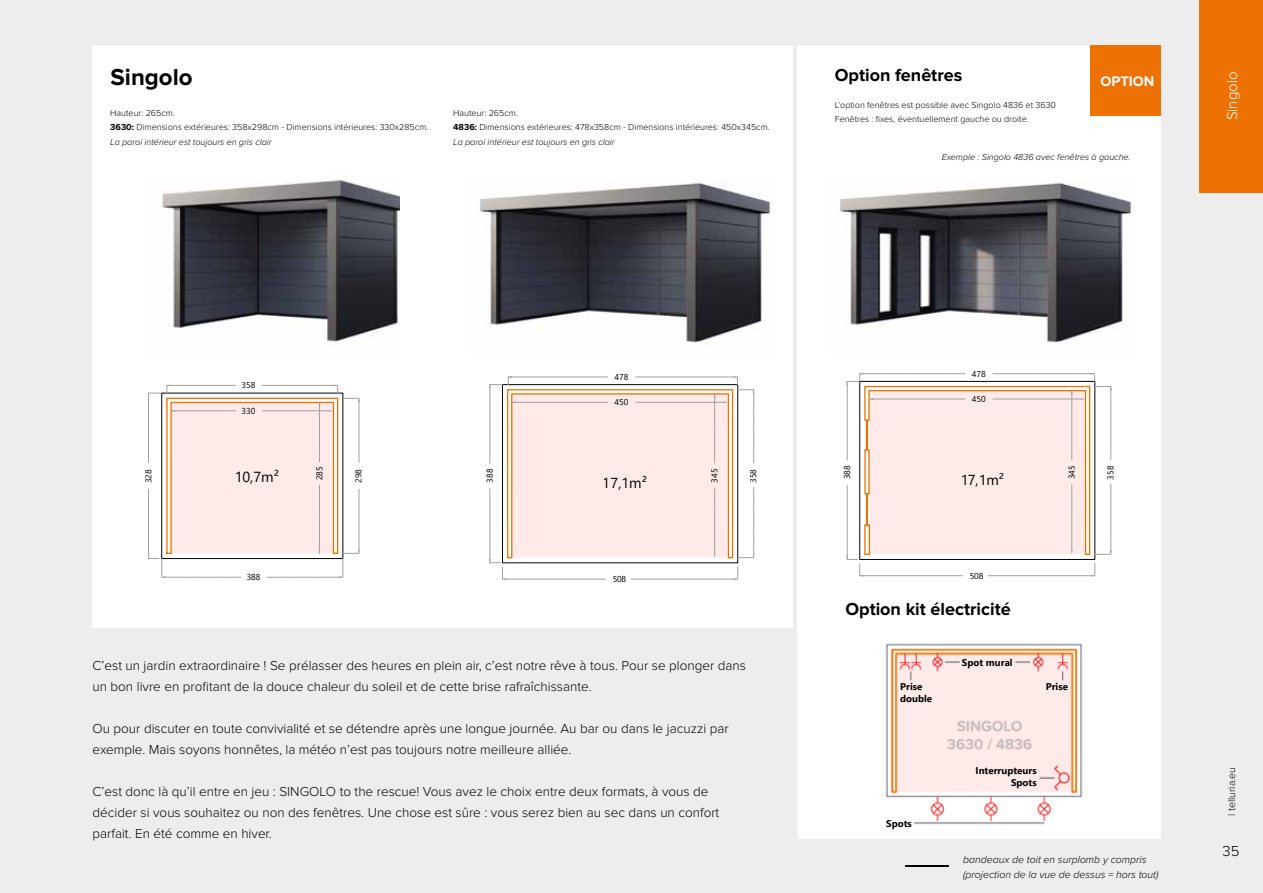
<style>
.page{position:relative;width:1263px;height:893px;background:#ededed}
.page>*{position:absolute;margin:0;border:0;box-sizing:border-box;transform-origin:0 0}
.t1{font:700 24px "Proxima Nova";color:#000}
.t2{font:700 18px "Proxima Nova";color:#000}
.t3{font:300 15px "Proxima Nova";color:#fff}
.t4{font:300 15px "Proxima Nova";color:#000}
.t5{font:14.55px "Segoe UI";color:#000}
.t6{font:14.4px "Segoe UI";color:#000}
.t7{font:700 14.4px "Proxima Nova";color:#fff}
.t8{font:300 13.5px/21px "Proxima Nova";color:#000}
.t9{font:italic 300 10.5px/15px "Proxima Nova";color:#000}
.t10{font:300 10.5px "Proxima Nova";color:#000}
.t11{font:700 9.75px/11.7px "Segoe UI";color:#000;text-align:right}
.t12{font:300 9px/13.5px "Proxima Nova";color:#000}
.t13{font:italic 300 9px "Proxima Nova";color:#000}
.t14{font:8.7px "Segoe UI";color:#000}
.t15{font:8.55px "Segoe UI";color:#000}
.s1{font-weight:700}
</style>
<div class="page">
<div style="left:1199px;top:0;width:64px;height:192px;background:#ee7203"></div>
<div style="left:92px;top:45px;width:701px;height:583px;background:#fff"></div>
<div style="left:797px;top:45px;width:364px;height:644px;background:#fff"></div>
<div style="left:797px;top:647px;width:364px;height:192px;background:#fff"></div>
<img style="left:161px;top:179px;width:239px;height:166px">
<img style="left:480px;top:182px;width:291px;height:162px">
<div style="left:1090px;top:45px;width:71px;height:71px;background:#ee7203"></div>
<svg style="left:148px;top:384px;width:212px;height:194px"></svg>
<svg style="left:489px;top:376px;width:265px;height:204px"></svg>
<img style="left:885px;top:643px;width:198px;height:182px">
<div style="left:1011px;top:682px;width:57px;height:16px;background:#ffeaea"></div>
<div style="left:962px;top:658px;width:49px;height:12px;background:#ffeaea"></div>
<div style="left:900px;top:682px;width:58px;height:23px;background:#ffeaea"></div>
<div style="left:983px;top:769px;width:54px;height:16px;background:#ffeaea"></div>
<div style="left:880px;top:815px;width:33px;height:17px;background:#fff"></div>
<svg style="left:846px;top:373px;width:266px;height:204px"></svg>
<hr style="left:905px;top:865px;width:44px;height:1px;background:#000">
<img style="left:840px;top:182px;width:292px;height:162px">
<h1 class="t1" style="left:111px;top:63px;width:84px">Singolo</h1>
<p class="t12" style="left:110px;top:106px;width:320px">Hauteur: 265cm.<br><span class="s1">3630:</span> Dimensions extérieures: 358x298cm - Dimensions intérieures: 330x285cm.</p>
<p class="t13" style="left:110px;top:135px;width:163px">La paroi intérieur est toujours en gris clair</p>
<p class="t12" style="left:453px;top:106px;width:318px">Hauteur: 265cm.<br><span class="s1">4836:</span> Dimensions extérieures: 478x358cm - Dimensions intérieures: 450x345cm.</p>
<p class="t13" style="left:453px;top:135px;width:163px">La paroi intérieur est toujours en gris clair</p>
<h2 class="t2" style="left:835px;top:65px;width:129px">Option fenêtres</h2>
<p class="t12" style="left:835px;top:99px;width:223px">L’option fenêtres est possible avec Singolo 4836 et 3630<br>Fenêtres : fixes, éventuellement gauche ou droite.</p>
<p class="t7" style="left:1100px;top:73px;width:55px">OPTION</p>
<p class="t13" style="left:942px;top:150px;width:190px">Exemple : Singolo 4836 avec fenêtres à gauche.</p>
<p class="t3" style="left:1223px;top:120px;width:50px;rotate:-90deg">Singolo</p>
<p class="t15" style="left:615px;top:369px;width:15px">478</p>
<p class="t15" style="left:972px;top:365px;width:15px">478</p>
<p class="t14" style="left:241px;top:377px;width:15px">358</p>
<p class="t15" style="left:615px;top:394px;width:15px">450</p>
<p class="t15" style="left:972px;top:391px;width:15px">450</p>
<p class="t14" style="left:241px;top:402px;width:15px">330</p>
<p class="t5" style="left:235px;top:463px;width:46px">10,7m²</p>
<p class="t14" style="left:311px;top:480px;width:15px;rotate:-90deg">285</p>
<p class="t14" style="left:140px;top:483px;width:15px;rotate:-90deg">328</p>
<p class="t14" style="left:350px;top:483px;width:15px;rotate:-90deg">298</p>
<p class="t15" style="left:482px;top:483px;width:15px;rotate:-90deg">388</p>
<p class="t15" style="left:745px;top:483px;width:15px;rotate:-90deg">358</p>
<p class="t15" style="left:706px;top:483px;width:15px;rotate:-90deg">345</p>
<p class="t6" style="left:603px;top:469px;width:46px">17,1m²</p>
<p class="t15" style="left:839px;top:479px;width:15px;rotate:-90deg">388</p>
<p class="t15" style="left:1102px;top:480px;width:15px;rotate:-90deg">358</p>
<p class="t15" style="left:1063px;top:479px;width:15px;rotate:-90deg">345</p>
<p class="t6" style="left:960px;top:466px;width:46px">17,1m²</p>
<p class="t14" style="left:247px;top:569px;width:15px">388</p>
<p class="t15" style="left:612px;top:571px;width:15px">508</p>
<p class="t15" style="left:969px;top:567px;width:15px">508</p>
<h2 class="t2" style="left:845px;top:599px;width:167px">Option kit électricité</h2>
<p class="t8" style="left:92px;top:655px;width:655px">C’est un jardin extraordinaire ! Se prélasser des heures en plein air, c’est notre rêve à tous. Pour se plonger dans un bon livre en profitant de la douce chaleur du soleil et de cette brise rafraîchissante.</p>
<p class="t8" style="left:92px;top:718px;width:638px">Ou pour discuter en toute convivialité et se détendre après une longue journée. Au bar ou dans le jacuzzi par exemple. Mais soyons honnêtes, la météo n’est pas toujours notre meilleure alliée.</p>
<p class="t8" style="left:92px;top:781px;width:628px">C’est donc là qu’il entre en jeu : SINGOLO to the rescue! Vous avez le choix entre deux formats, à vous de décider si vous souhaitez ou non des fenêtres. Une chose est sûre : vous serez bien au sec dans un confort parfait. En été comme en hiver.</p>
<p class="t11" style="left:900px;top:680px;width:34px;text-align:left">Prise double</p>
<p class="t11" style="left:886px;top:817px;width:27px">Spots</p>
<p class="t11" style="left:962px;top:656px;width:52px">Spot mural</p>
<p class="t11" style="left:1046px;top:680px;width:24px">Prise</p>
<p class="t11" style="left:975px;top:764px;width:63px">Interrupteurs<br>Spots</p>
<p class="t9" style="left:963px;top:851px;width:197px">bandeaux de toit en surplomb y compris (projection de la vue de dessus = hors tout)</p>
<p class="t10" style="left:1226px;top:816px;width:50px;rotate:-90deg">| telluria.eu</p>
<p class="t4" style="left:1223px;top:843px;width:18px">35</p>
</div>
